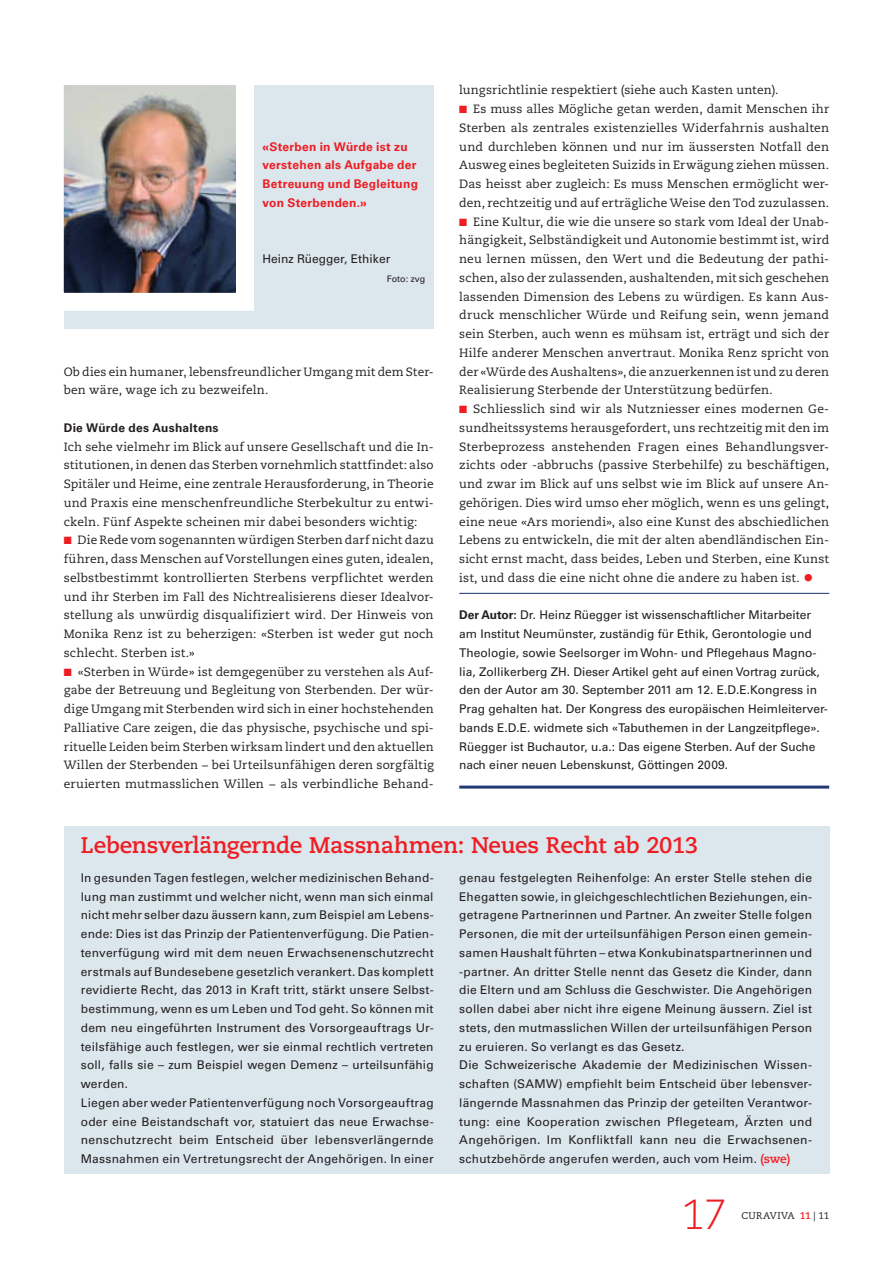
<style>
.page{position:relative;width:893px;height:1263px;background:#fff}
.page>*{position:absolute;margin:0;border:0;box-sizing:border-box;transform-origin:0 0}
.t1{font:300 42px "Caecilia LT Std";color:#ee1d23}
.t2{font:700 22.5px "Caecilia LT Std";letter-spacing:-.015em;color:#ee1d23}
.t3{font:12px/18.8px "Caecilia LT Std";letter-spacing:.015em;color:#231f20;text-align:justify}
.t4{font:12px/18.8px "Univers LT Std";letter-spacing:.015em;color:#231f20}
.t5{font:700 12px/18.8px "Univers LT Std";letter-spacing:.02em;color:#ee1d23}
.t6{font:700 12px "Univers LT Std";letter-spacing:.02em;color:#231f20}
.t7{font:9.75px "Caecilia LT Std";letter-spacing:.035em;color:#231f20}
.t8{font:9px "Univers LT Std";color:#231f20}
.s1{color:#ee1d23}
.s2{font-size:21px;color:#ee1d23}
.s3{font-weight:700}
.s4{font-family:"Caecilia LT Std"}
.s5{font-family:"Caecilia LT Std";font-weight:700;color:#ee1d23}
.s6{font-weight:700;color:#ee1d23}
</style>
<div class="page">
<div style="left:64px;top:826px;width:765px;height:347px;background:#dce6ed"></div>
<div style="left:64px;top:85px;width:370px;height:244px;background:#dce6ed"></div>
<hr style="left:459px;top:593px;width:370px;height:1px;background:#223974">
<hr style="left:459px;top:785px;width:370px;height:3px;background:#223974">
<img style="left:63px;top:85px;width:191px;height:226px">
<p class="t5" style="left:262px;top:137px;width:157px">«Sterben in Würde ist zu verstehen als Aufgabe der<br>Betreuung und Begleitung von Sterbenden.»</p>
<p class="t4" style="left:262px;top:249px;width:130px">Heinz Rüegger, Ethiker</p>
<p class="t8" style="left:387px;top:273px;width:40px">Foto: zvg</p>
<p class="t3" style="left:64px;top:362px;width:371px">Ob dies ein humaner, lebensfreundlicher Umgang mit dem Ster&shy;ben wäre, wage ich zu bezweifeln.</p>
<p class="t6" style="left:64px;top:421px;width:156px">Die Würde des Aushaltens</p>
<p class="t3" style="left:64px;top:437px;width:371px">Ich sehe vielmehr im Blick auf unsere Gesellschaft und die In&shy;stitutionen, in denen das Sterben vornehmlich stattfindet: also Spitäler und Heime, eine zentrale Herausforderung, in Theorie und Praxis eine menschenfreundliche Sterbekultur zu entwi&shy;ckeln. Fünf Aspekte scheinen mir dabei besonders wichtig:</p>
<p class="t3" style="left:64px;top:531px;width:371px"><span class="s1">■</span> Die Rede vom sogenannten würdigen Sterben darf nicht dazu führen, dass Menschen auf Vorstellungen eines guten, idealen, selbstbestimmt kontrollierten Sterbens verpflichtet werden und ihr Sterben im Fall des Nichtrealisierens dieser Idealvor&shy;stellung als unwürdig disqualifiziert wird. Der Hinweis von Monika Renz ist zu beherzigen: «Sterben ist weder gut noch schlecht. Sterben ist.»</p>
<p class="t3" style="left:64px;top:662px;width:371px"><span class="s1">■</span> «Sterben in Würde» ist demgegenüber zu verstehen als Auf&shy;gabe der Betreuung und Begleitung von Sterbenden. Der wür&shy;dige Umgang mit Sterbenden wird sich in einer hochstehenden Palliative Care zeigen, die das physische, psychische und spi&shy;rituelle Leiden beim Sterben wirksam lindert und den aktuellen Willen der Sterbenden − bei Urteilsunfähigen deren sorgfältig eruierten mutmasslichen Willen − als verbindliche Behand-</p>
<p class="t3" style="left:459px;top:81px;width:321px">lungsrichtlinie respektiert (siehe auch Kasten unten).</p>
<p class="t3" style="left:459px;top:100px;width:371px"><span class="s1">■</span> Es muss alles Mögliche getan werden, damit Menschen ihr Sterben als zentrales existenzielles Widerfahrnis aushalten und durchleben können und nur im äussersten Notfall den Ausweg eines begleiteten Suizids in Erwägung ziehen müssen.<br>Das heisst aber zugleich: Es muss Menschen ermöglicht wer&shy;den, rechtzeitig und auf erträgliche Weise den Tod zuzulassen.</p>
<p class="t3" style="left:459px;top:212px;width:371px"><span class="s1">■</span> Eine Kultur, die wie die unsere so stark vom Ideal der Unab&shy;hängigkeit, Selbständigkeit und Autonomie bestimmt ist, wird neu lernen müssen, den Wert und die Bedeutung der pathi&shy;schen, also der zulassenden, aushaltenden, mit sich geschehen lassenden Dimension des Lebens zu würdigen. Es kann Aus&shy;druck menschlicher Würde und Reifung sein, wenn jemand sein Sterben, auch wenn es mühsam ist, erträgt und sich der Hilfe anderer Menschen anvertraut. Monika Renz spricht von der «Würde des Aushaltens», die anzuerkennen ist und zu deren Realisierung Sterbende der Unterstützung bedürfen.</p>
<p class="t3" style="left:459px;top:400px;width:371px"><span class="s1">■</span> Schliesslich sind wir als Nutzniesser eines modernen Ge&shy;sundheitssystems herausgefordert, uns rechtzeitig mit den im Sterbeprozess anstehenden Fragen eines Behandlungsver&shy;zichts oder -abbruchs (passive Sterbehilfe) zu beschäftigen, und zwar im Blick auf uns selbst wie im Blick auf unsere An&shy;gehörigen. Dies wird umso eher möglich, wenn es uns gelingt, eine neue «Ars moriendi», also eine Kunst des abschiedlichen Lebens zu entwickeln, die mit der alten abendländischen Ein&shy;sicht ernst macht, dass beides, Leben und Sterben, eine Kunst ist, und dass die eine nicht ohne die andere zu haben ist. <span class="s2">•</span></p>
<p class="t4" style="left:459px;top:606px;width:370px"><span class="s3">Der Autor:</span> Dr. Heinz Rüegger ist wissenschaftlicher Mitarbeiter am Institut Neumünster, zuständig für Ethik, Gerontologie und Theologie, sowie Seelsorger im Wohn- und Pflegehaus Magno&shy;lia, Zollikerberg ZH. Dieser Artikel geht auf einen Vortrag zurück, den der Autor am 30. September 2011 am 12. E.D.E.Kongress in Prag gehalten hat. Der Kongress des europäischen Heimleiterver&shy;bands E.D.E. widmete sich <span class="s4">«</span>Tabuthemen in der Langzeitpflege<span class="s4">»</span>.<br>Rüegger ist Buchautor, u.a.: Das eigene Sterben. Auf der Suche nach einer neuen Lebenskunst, Göttingen 2009.</p>
<h2 class="t2" style="left:81px;top:832px;width:619px">Lebensverlängernde Massnahmen: Neues Recht ab 2013</h2>
<p class="t4" style="left:81px;top:868px;width:354px">In gesunden Tagen festlegen, welcher medizinischen Behand&shy;lung man zustimmt und welcher nicht, wenn man sich einmal nicht mehr selber dazu äussern kann, zum Beispiel am Lebens&shy;ende: Dies ist das Prinzip der Patientenverfügung. Die Patien&shy;tenverfügung wird mit dem neuen Erwachsenenschutzrecht erstmals auf Bundesebene gesetzlich verankert. Das komplett revidierte Recht, das 2013 in Kraft tritt, stärkt unsere Selbst&shy;bestimmung, wenn es um Leben und Tod geht. So können mit dem neu eingeführten Instrument des Vorsorgeauftrags Ur&shy;teilsfähige auch festlegen, wer sie einmal rechtlich vertreten soll, falls sie <span class="s4">–</span> zum Beispiel wegen Demenz <span class="s4">–</span> urteilsunfähig werden.<br>Liegen aber weder Patientenverfügung noch Vorsorgeauftrag oder eine Beistandschaft vor, statuiert das neue Erwachse&shy;nenschutzrecht beim Entscheid über lebensverlängernde Massnahmen ein Vertretungsrecht der Angehörigen. In einer</p>
<p class="t4" style="left:459px;top:868px;width:354px">genau festgelegten Reihenfolge: An erster Stelle stehen die Ehegatten sowie, in gleichgeschlechtlichen Beziehungen, ein&shy;getragene Partnerinnen und Partner. An zweiter Stelle folgen Personen, die mit der urteilsunfähigen Person einen gemein&shy;samen Haushalt führten <span class="s4">–</span> etwa Konkubinatspartnerinnen und -partner. An dritter Stelle nennt das Gesetz die Kinder, dann die Eltern und am Schluss die Geschwister. Die Angehörigen sollen dabei aber nicht ihre eigene Meinung äussern. Ziel ist stets, den mutmasslichen Willen der urteilsunfähigen Person zu eruieren. So verlangt es das Gesetz.<br>Die Schweizerische Akademie der Medizinischen Wissen&shy;schaften (SAMW) empfiehlt beim Entscheid über lebensver&shy;längernde Massnahmen das Prinzip der geteilten Verantwor&shy;tung: eine Kooperation zwischen Pflegeteam, Ärzten und Angehörigen. Im Konfliktfall kann neu die Erwachsenen&shy;schutzbehörde angerufen werden, auch vom Heim. <span class="s5">(swe)</span></p>
<h1 class="t1" style="left:682px;top:1191px;width:47px">17</h1>
<p class="t7" style="left:741px;top:1210px;width:89px">CURAVIVA <span class="s6">11</span> | 11</p>
</div>
